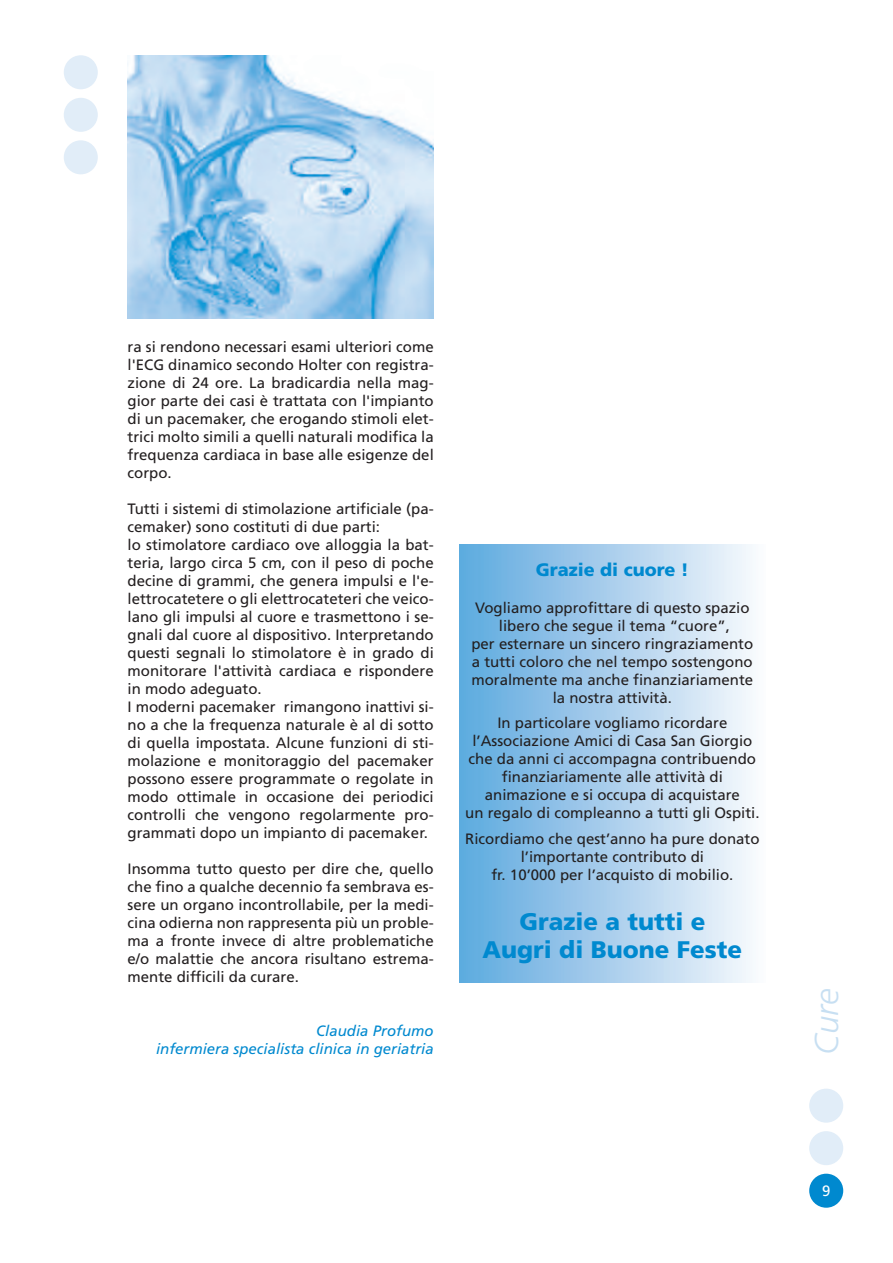
<style>
.page{position:relative;width:893px;height:1263px;background:#fff}
.page>*{position:absolute;margin:0;border:0;box-sizing:border-box;transform-origin:0 0}
.t1{font:italic 300 33px "Frutiger";color:#c7dff2}
.t2{font:900 24px/28.8px "Frutiger";color:#0089cf;text-align:center}
.t3{font:900 18px "Frutiger";color:#0089cf}
.t4{font:15px/18px "Frutiger";color:#231f20;text-align:center}
.t5{font:italic 15px/18px "Frutiger";color:#0089cf;text-align:right}
.t6{font:15px "Frutiger";color:#fff}
</style>
<div class="page">
<div style="left:809px;top:1089px;width:34px;height:34px;background:#e1edf8;border-radius:50%"></div>
<div style="left:809px;top:1174px;width:34px;height:34px;background:#0089cf;border-radius:50%"></div>
<div style="left:809px;top:1131px;width:34px;height:34px;background:#e1edf8;border-radius:50%"></div>
<div style="left:64px;top:55px;width:34px;height:34px;background:#e1edf8;border-radius:50%"></div>
<div style="left:64px;top:98px;width:34px;height:34px;background:#e1edf8;border-radius:50%"></div>
<div style="left:64px;top:140px;width:34px;height:34px;background:#e1edf8;border-radius:50%"></div>
<img style="left:128px;top:55px;width:306px;height:263px">
<div style="left:459px;top:544px;width:306px;height:439px;background:linear-gradient(to right,#5ca8de,#faf9fd)"></div>
<p class="t4" style="left:128px;top:339px;width:308px;text-align:justify">ra si rendono necessari esami ulteriori come l'ECG dinamico secondo Holter con registra&shy;zione di 24 ore. La bradicardia nella mag&shy;gior parte dei casi è trattata con l'impianto di un pacemaker, che erogando stimoli elet&shy;trici molto simili a quelli naturali modifica la frequenza cardiaca in base alle esigenze del corpo.</p>
<p class="t4" style="left:128px;top:501px;width:308px;text-align:left">Tutti i sistemi di stimolazione artificiale (pa&shy;cemaker) sono costituti di due parti:<br>lo stimolatore cardiaco ove alloggia la bat&shy;teria, largo circa 5 cm, con il peso di poche decine di grammi, che genera impulsi e l'e&shy;lettrocatetere o gli elettrocateteri che veico&shy;lano gli impulsi al cuore e trasmettono i se&shy;gnali dal cuore al dispositivo. Interpretando questi segnali lo stimolatore è in grado di monitorare l'attività cardiaca e rispondere in modo adeguato.<br>I moderni pacemaker rimangono inattivi si&shy;no a che la frequenza naturale è al di sotto di quella impostata. Alcune funzioni di sti&shy;molazione e monitoraggio del pacemaker possono essere programmate o regolate in modo ottimale in occasione dei periodici controlli che vengono regolarmente pro&shy;grammati dopo un impianto di pacemaker.</p>
<p class="t4" style="left:127px;top:861px;width:308px;text-align:justify">Insomma tutto questo per dire che, quello che fino a qualche decennio fa sembrava es&shy;sere un organo incontrollabile, per la medi&shy;cina odierna non rappresenta più un proble&shy;ma a fronte invece di altre problematiche e/o malattie che ancora risultano estrema&shy;mente difficili da curare.</p>
<p class="t5" style="left:156px;top:1023px;width:279px">Claudia Profumo<br>infermiera specialista clinica in geriatria</p>
<p class="t3" style="left:536px;top:562px;width:155px">Grazie di cuore !</p>
<p class="t4" style="left:471px;top:600px;width:283px">Vogliamo approfittare di questo spazio libero che segue il tema “cuore”,<br>per esternare un sincero ringraziamento a tutti coloro che nel tempo sostengono moralmente ma anche finanziariamente la nostra attività.</p>
<p class="t4" style="left:465px;top:715px;width:296px">In particolare vogliamo ricordare l’Associazione Amici di Casa San Giorgio che da anni ci accompagna contribuendo finanziariamente alle attività di animazione e si occupa di acquistare<br>un regalo di compleanno a tutti gli Ospiti.</p>
<p class="t4" style="left:465px;top:830px;width:296px">Ricordiamo che qest’anno ha pure donato l’importante contributo di<br>fr. 10’000 per l’acquisto di mobilio.</p>
<h2 class="t2" style="left:483px;top:909px;width:261px">Grazie a tutti e<br>Augri di Buone Feste</h2>
<h1 class="t1" style="left:813px;top:1054px;width:67px;rotate:-90deg">Cure</h1>
<p class="t6" style="left:822px;top:1185px;width:10px">9</p>
</div>
